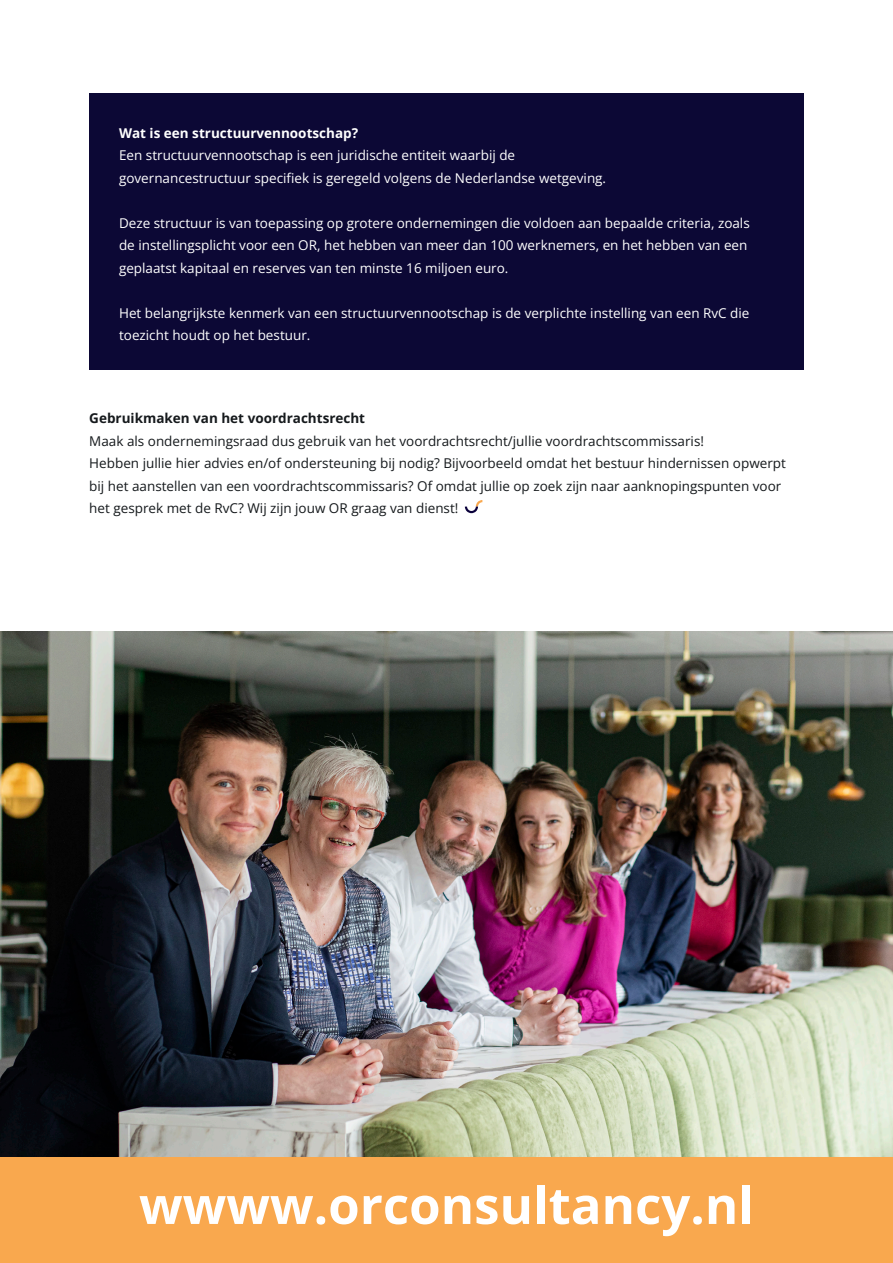
<style>
.page{position:relative;width:893px;height:1263px;background:#fff}
.page>*{position:absolute;margin:0;border:0;box-sizing:border-box;transform-origin:0 0}
.t1{font:700 51px "Open Sans";color:#fff}
.t2{font:13.5px/22.5px "Open Sans";color:#fff}
.t3{font:13.5px/22.5px "Open Sans";color:#15191c}
.t4{font:700 13.5px "Open Sans";color:#15191c}
.s1{font-weight:700}
</style>
<div class="page">
<div style="left:0;top:1157px;width:893px;height:106px;background:#f9a84e"></div>
<div style="left:89px;top:94px;width:715px;height:276px;background:#0c0835"></div>
<svg style="left:465px;top:500px;width:17px;height:13px"></svg>
<img style="left:0;top:631px;width:893px;height:525px">
<p class="t2" style="left:119px;top:121px;width:398px"><span class="s1">Wat is een structuurvennootschap?<br></span>Een structuurvennootschap is een juridische entiteit waarbij de</p>
<p class="t2" style="left:119px;top:166px;width:489px">governancestructuur specifiek is geregeld volgens de Nederlandse wetgeving.</p>
<p class="t2" style="left:119px;top:211px;width:632px">Deze structuur is van toepassing op grotere ondernemingen die voldoen aan bepaalde criteria, zoals de instellingsplicht voor een OR, het hebben van meer dan 100 werknemers, en het hebben van een geplaatst kapitaal en reserves van ten minste 16 miljoen euro.</p>
<p class="t2" style="left:119px;top:301px;width:632px">Het belangrijkste kenmerk van een structuurvennootschap is de verplichte instelling van een RvC die toezicht houdt op het bestuur.</p>
<p class="t4" style="left:89px;top:409px;width:277px">Gebruikmaken van het voordrachtsrecht</p>
<p class="t3" style="left:89px;top:429px;width:616px">Maak als ondernemingsraad dus gebruik van het voordrachtsrecht/jullie voordrachtscommissaris!</p>
<p class="t3" style="left:89px;top:451px;width:698px">Hebben jullie hier advies en/of ondersteuning bij nodig? Bijvoorbeeld omdat het bestuur hindernissen opwerpt bij het aanstellen van een voordrachtscommissaris? Of omdat jullie op zoek zijn naar aanknopingspunten voor het gesprek met de RvC? Wij zijn jouw OR graag van dienst!</p>
<p class="t1" style="left:139px;top:1169px;width:616px">wwww.orconsultancy.nl</p>
</div>
